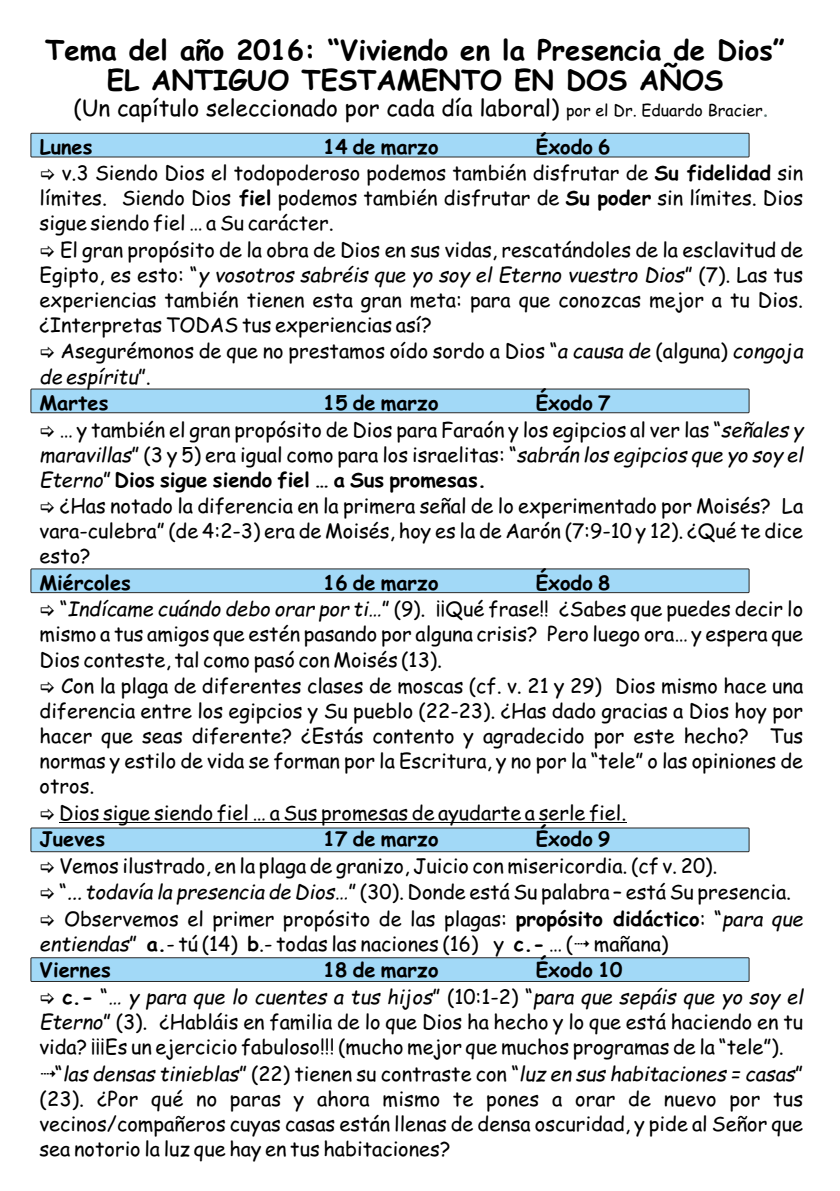
<style>
.page{position:relative;width:840px;height:1191px;background:#fff}
.page>*{position:absolute;margin:0;border:0;box-sizing:border-box;transform-origin:0 0}
.t1{font:700 27.6px/30px "Comic Sans MS";color:#000;text-align:center}
.t2{font:22.6px "Comic Sans MS";color:#000}
.t3{font:20px/25px "Comic Sans MS";color:#000;text-align:justify}
.t4{font:italic 20px "Comic Sans MS";color:#000}
.t5{font:700 20px "Comic Sans MS";color:#000}
.s1{font-size:16px}
.s2{font-size:22px;color:#5b7674}
.s3{font-weight:700}
.s4{font-style:normal}
.s5{font-style:italic}
.s6{font-weight:400;font-style:italic}
.s7{font-weight:400}
.s8{font-weight:700;font-style:normal}
</style>
<div class="page">
<div style="left:31px;top:389px;width:717px;height:24px;background:#a2d9f7;border:1px solid #2b2a29"></div>
<div style="left:31px;top:957px;width:717px;height:24px;background:#a2d9f7;border:1px solid #2b2a29"></div>
<div style="left:31px;top:133px;width:717px;height:24px;background:#a2d9f7;border:1px solid #2b2a29"></div>
<div style="left:31px;top:568px;width:717px;height:25px;background:#a2d9f7;border:1px solid #2b2a29"></div>
<div style="left:31px;top:827px;width:717px;height:25px;background:#a2d9f7;border:1px solid #2b2a29"></div>
<hr style="left:59px;top:821px;width:567px;height:1px;background:#000">
<h1 class="t1" style="left:45px;top:38px;width:740px">Tema del año 2016: “Viviendo en la Presencia de Dios”<br>EL ANTIGUO TESTAMENTO EN DOS AÑOS</h1>
<p class="t2" style="left:73px;top:98px;width:696px">(Un capítulo seleccionado por cada día laboral) <span class="s1">por el Dr. Eduardo Bracier</span><span class="s2">.</span></p>
<p class="t5" style="left:40px;top:138px;width:54px">Lunes</p>
<p class="t5" style="left:323px;top:138px;width:117px">14 de marzo</p>
<p class="t5" style="left:535px;top:138px;width:76px">Éxodo 6</p>
<p class="t3" style="left:62px;top:162px;width:742px">v.3 Siendo Dios el todopoderoso podemos también disfrutar de <span class="s3">Su fidelidad</span> sin</p>
<p class="t3" style="left:40px;top:187px;width:764px">límites. Siendo Dios <span class="s3">fiel</span> podemos también disfrutar de <span class="s3">Su poder</span> sin límites. Dios</p>
<p class="t3" style="left:40px;top:213px;width:295px">sigue siendo fiel … a Su carácter.</p>
<p class="t3" style="left:60px;top:239px;width:744px">El gran propósito de la obra de Dios en sus vidas, rescatándoles de la esclavitud de</p>
<p class="t4" style="left:40px;top:266px;width:764px"><span class="s4">Egipto, es esto: “</span>y vosotros sabréis que yo soy el Eterno vuestro Dios<span class="s4">” (7). Las tus</span></p>
<p class="t3" style="left:40px;top:289px;width:764px">experiencias también tienen esta gran meta: para que conozcas mejor a tu Dios.</p>
<p class="t3" style="left:40px;top:314px;width:393px">¿Interpretas TODAS tus experiencias así?</p>
<p class="t3" style="left:60px;top:341px;width:744px">Asegurémonos de que no prestamos oído sordo a Dios “<span class="s5">a causa de</span> (alguna) <span class="s5">congoja</span></p>
<p class="t4" style="left:40px;top:367px;width:113px">de espíritu<span class="s4">”.</span></p>
<p class="t5" style="left:40px;top:394px;width:70px">Martes</p>
<p class="t5" style="left:323px;top:394px;width:117px">15 de marzo</p>
<p class="t5" style="left:535px;top:394px;width:76px">Éxodo 7</p>
<p class="t3" style="left:59px;top:419px;width:744px">… y también el gran propósito de Dios para Faraón y los egipcios al ver las “<span class="s5">señales y</span></p>
<p class="t4" style="left:40px;top:445px;width:764px">maravillas<span class="s4">” (3 y 5) era igual como para los israelitas: “</span>sabrán los egipcios que yo soy el</p>
<p class="t5" style="left:40px;top:471px;width:448px"><span class="s6">Eterno</span><span class="s7">”</span> Dios sigue siendo fiel … a Sus promesas.</p>
<p class="t3" style="left:60px;top:495px;width:744px">¿Has notado la diferencia en la primera señal de lo experimentado por Moisés? La</p>
<p class="t3" style="left:40px;top:521px;width:764px">vara-culebra” (de 4:2-3) era de Moisés, hoy es la de Aarón (7:9-10 y 12). ¿Qué te dice</p>
<p class="t3" style="left:40px;top:546px;width:53px">esto?</p>
<p class="t5" style="left:40px;top:574px;width:93px">Miércoles</p>
<p class="t5" style="left:323px;top:574px;width:117px">16 de marzo</p>
<p class="t5" style="left:535px;top:574px;width:76px">Éxodo 8</p>
<p class="t3" style="left:60px;top:599px;width:744px">“<span class="s5">Indícame cuándo debo orar por ti…</span>” (9). ¡¡Qué frase!! ¿Sabes que puedes decir lo</p>
<p class="t3" style="left:40px;top:624px;width:764px">mismo a tus amigos que estén pasando por alguna crisis? Pero luego ora… y espera que</p>
<p class="t3" style="left:40px;top:649px;width:404px">Dios conteste, tal como pasó con Moisés (13).</p>
<p class="t3" style="left:61px;top:675px;width:743px">Con la plaga de diferentes clases de moscas (cf. v. 21 y 29) Dios mismo hace una</p>
<p class="t3" style="left:40px;top:700px;width:764px">diferencia entre los egipcios y Su pueblo (22-23). ¿Has dado gracias a Dios hoy por</p>
<p class="t3" style="left:40px;top:725px;width:764px">hacer que seas diferente? ¿Estás contento y agradecido por este hecho? Tus</p>
<p class="t3" style="left:40px;top:750px;width:764px">normas y estilo de vida se forman por la Escritura, y no por la “tele” o las opiniones de</p>
<p class="t3" style="left:40px;top:776px;width:56px">otros.</p>
<p class="t3" style="left:59px;top:802px;width:568px">Dios sigue siendo fiel … a Sus promesas de ayudarte a serle fiel.</p>
<p class="t5" style="left:40px;top:830px;width:67px">Jueves</p>
<p class="t5" style="left:323px;top:830px;width:117px">17 de marzo</p>
<p class="t5" style="left:535px;top:830px;width:76px">Éxodo 9</p>
<p class="t3" style="left:59px;top:855px;width:659px">Vemos ilustrado, en la plaga de granizo, Juicio con misericordia. (cf v. 20).</p>
<p class="t3" style="left:59px;top:881px;width:733px">“<span class="s5">... todavía la presencia de Dios…</span>” (30). Donde está Su palabra – está Su presencia.</p>
<p class="t3" style="left:64px;top:908px;width:740px">Observemos el primer propósito de las plagas: <span class="s3">propósito didáctico</span>: “<span class="s5">para que</span></p>
<p class="t3" style="left:40px;top:933px;width:630px"><span class="s5">entiendas</span>” <span class="s3">a.</span>- tú (14) <span class="s3">b</span>.- todas las naciones (16) y <span class="s3">c.-</span> … (✔ mañana)</p>
<p class="t5" style="left:40px;top:961px;width:73px">Viernes</p>
<p class="t5" style="left:323px;top:961px;width:117px">18 de marzo</p>
<p class="t5" style="left:535px;top:961px;width:88px">Éxodo 10</p>
<p class="t4" style="left:62px;top:988px;width:742px"><span class="s8">c.-</span> <span class="s4">“</span>… y para que lo cuentes a tus hijos<span class="s4">” (10:1-2) “</span>para que sepáis que yo soy el</p>
<p class="t3" style="left:40px;top:1011px;width:764px"><span class="s5">Eterno</span>” (3). ¿Habláis en familia de lo que Dios ha hecho y lo que está haciendo en tu</p>
<p class="t3" style="left:40px;top:1036px;width:745px">vida? ¡¡¡Es un ejercicio fabuloso!!! (mucho mejor que muchos programas de la “tele”).</p>
<p class="t3" style="left:39px;top:1063px;width:764px">✔ “<span class="s5">las densas tinieblas</span>” (22) tienen su contraste con “<span class="s5">luz en sus habitaciones = casas</span>” (23). ¿Por qué no paras y ahora mismo te pones a orar de nuevo por tus vecinos/compañeros cuyas casas están llenas de densa oscuridad, y pide al Señor que sea notorio la luz que hay en tus habitaciones?</p>
</div>
